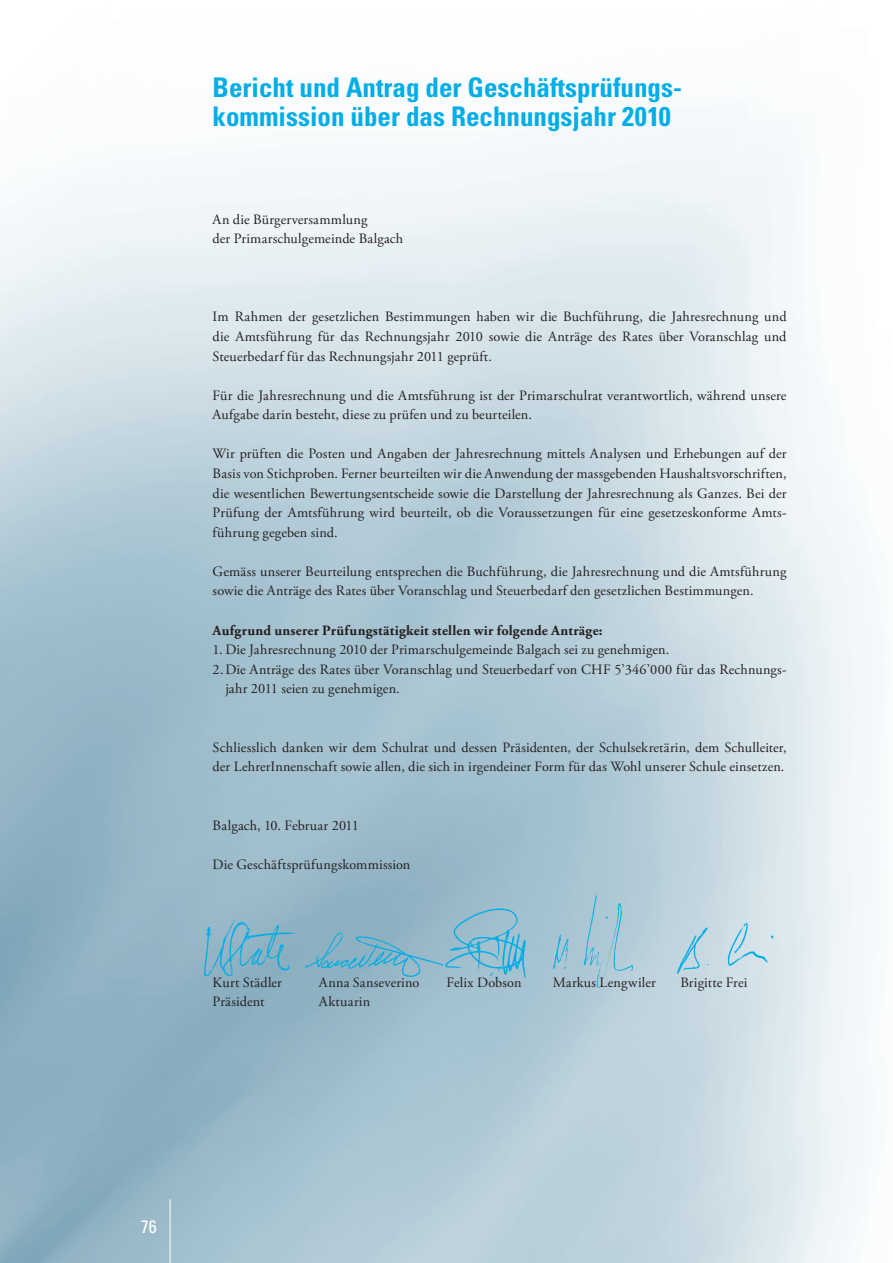
<style>
.page{position:relative;width:893px;height:1263px;background:#fff}
.page>*{position:absolute;margin:0;border:0;box-sizing:border-box;transform-origin:0 0}
.t1{font:700 condensed 27px/29.4px "Univers";color:#00ade7}
.t2{font:condensed 18px "Univers";color:#fff}
.t3{font:14.25px/19.5px "Adobe Garamond Pro";letter-spacing:.01em;color:#231f20}
.t4{font:700 14.25px "Adobe Garamond Pro";letter-spacing:.015em;color:#231f20}
</style>
<div class="page">
<img style="left:0;top:112px;width:875px;height:1151px">
<img style="left:205px;top:918px;width:92px;height:58px">
<img style="left:554px;top:894px;width:78px;height:93px">
<img style="left:678px;top:923px;width:95px;height:50px">
<img style="left:297px;top:914px;width:146px;height:83px">
<img style="left:437px;top:904px;width:107px;height:85px">
<hr style="left:170px;top:1199px;width:1px;height:64px;background:#fff">
<h1 class="t1" style="left:213px;top:72px;width:469px">Bericht und Antrag der Geschäftsprüfungs&shy;kommission über das Rechnungsjahr 2010</h1>
<p class="t3" style="left:213px;top:210px;width:192px">An die Bürgerversammlung<br>der Primarschulgemeinde Balgach</p>
<p class="t3" style="left:213px;top:308px;width:575px;text-align:justify">Im Rahmen der gesetzlichen Bestimmungen haben wir die Buchführung, die Jahresrechnung und die Amtsführung für das Rechnungsjahr 2010 sowie die Anträge des Rates über Voranschlag und Steuerbedarf für das Rechnungsjahr 2011 geprüft.</p>
<p class="t3" style="left:213px;top:386px;width:575px">Für die Jahresrechnung und die Amtsführung ist der Primarschulrat verantwortlich, während unsere<br>Aufgabe darin besteht, diese zu prüfen und zu beurteilen.</p>
<p class="t3" style="left:213px;top:445px;width:576px;text-align:justify">Wir prüften die Posten und Angaben der Jahresrechnung mittels Analysen und Erhebungen auf der Basis von Stichproben. Ferner beurteilten wir die Anwendung der massgebenden Haushaltsvorschriften, die wesentlichen Bewertungsentscheide sowie die Darstellung der Jahresrechnung als Ganzes. Bei der Prüfung der Amtsführung wird beurteilt, ob die Voraussetzungen für eine gesetzeskonforme Amts&shy;führung gegeben sind.</p>
<p class="t3" style="left:213px;top:562px;width:575px">Gemäss unserer Beurteilung entsprechen die Buchführung, die Jahresrechnung und die Amtsführung sowie die Anträge des Rates über Voranschlag und Steuerbedarf den gesetzlichen Bestimmungen.</p>
<p class="t4" style="left:213px;top:622px;width:392px">Aufgrund unserer Prüfungstätigkeit stellen wir folgende Anträge:</p>
<p class="t3" style="left:213px;top:640px;width:458px">1. Die Jahresrechnung 2010 der Primarschulgemeinde Balgach sei zu genehmigen.</p>
<p class="t3" style="left:213px;top:660px;width:575px">2.Die Anträge des Rates über Voranschlag und Steuerbedarf von CHF 5’346’000 für das Rechnungs-</p>
<p class="t3" style="left:225px;top:679px;width:176px">jahr 2011 seien zu genehmigen.</p>
<p class="t3" style="left:213px;top:738px;width:576px">Schliesslich danken wir dem Schulrat und dessen Präsidenten, der Schulsekretärin, dem Schulleiter, der LehrerInnenschaft sowie allen, die sich in irgendeiner Form für das Wohl unserer Schule einsetzen.</p>
<p class="t3" style="left:213px;top:816px;width:148px">Balgach, 10. Februar 2011</p>
<p class="t3" style="left:213px;top:855px;width:199px">Die Geschäftsprüfungskommission</p>
<p class="t3" style="left:213px;top:973px;width:71px">Kurt Städler</p>
<p class="t3" style="left:319px;top:973px;width:102px">Anna Sanseverino</p>
<p class="t3" style="left:446px;top:973px;width:77px">Felix Dobson</p>
<p class="t3" style="left:553px;top:973px;width:105px">Markus Lengwiler</p>
<p class="t3" style="left:680px;top:973px;width:69px">Brigitte Frei</p>
<p class="t3" style="left:213px;top:992px;width:53px">Präsident</p>
<p class="t3" style="left:319px;top:992px;width:53px">Aktuarin</p>
<p class="t2" style="left:141px;top:1215px;width:17px">76</p>
</div>
